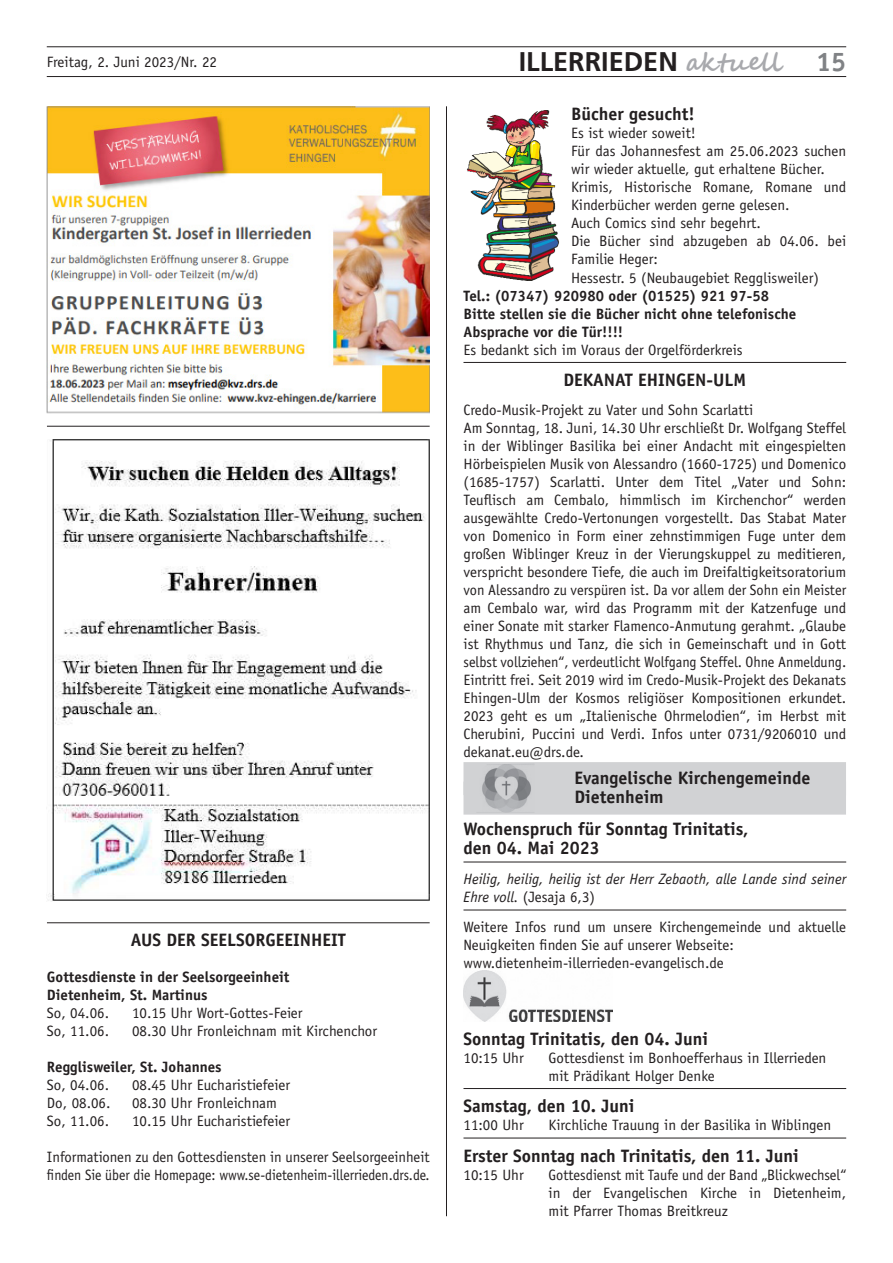
<style>
.page{position:relative;width:893px;height:1263px;background:#fff}
.page>*{position:absolute;margin:0;border:0;box-sizing:border-box;transform-origin:0 0}
.t1{font:700 27px "Frutiger";color:#231f20}
.t2{font:700 27px "Officina Sans";color:#808285}
.t3{font:700 18px/19.5px "Officina Sans";color:#231f20}
.t4{font:15px/18px "Officina Sans";color:#231f20}
.t5{font:700 15px/18px "Officina Sans";color:#231f20}
.t6{font:15px/18px "Officina Sans";color:#231f20;text-align:justify;scale:.96 1}
.t7{font:italic 15px/18px "Officina Sans";color:#231f20}
.s1{font-family:"Segoe Script";font-size:25.5px;color:#a8a9ad}
.s2{font-style:normal}
</style>
<div class="page">
<hr style="left:47px;top:76px;width:799px;height:1px;background:#231f20">
<hr style="left:47px;top:47px;width:799px;height:1px;background:#231f20">
<hr style="left:446px;top:106px;width:1px;height:1110px;background:#231f20">
<hr style="left:47px;top:426px;width:383px;height:1px;background:#231f20">
<hr style="left:47px;top:922px;width:383px;height:1px;background:#231f20">
<img style="left:47px;top:106px;width:382px;height:308px">
<img style="left:48px;top:440px;width:382px;height:462px">
<hr style="left:463px;top:362px;width:383px;height:1px;background:#231f20">
<hr style="left:463px;top:862px;width:383px;height:1px;background:#231f20">
<hr style="left:463px;top:910px;width:383px;height:1px;background:#231f20">
<hr style="left:463px;top:1088px;width:383px;height:1px;background:#231f20">
<hr style="left:463px;top:1138px;width:383px;height:1px;background:#231f20">
<img style="left:467px;top:110px;width:92px;height:170px">
<div style="left:463px;top:762px;width:383px;height:33px;background:#d1d2d4"></div>
<div style="left:463px;top:782px;width:383px;height:32px;background:#d1d2d4"></div>
<img style="left:482px;top:764px;width:52px;height:49px">
<img style="left:463px;top:970px;width:150px;height:52px">
<p class="t4" style="left:47px;top:53px;width:172px">Freitag, 2. Juni 2023/Nr. 22</p>
<h1 class="t1" style="left:519px;top:46px;width:264px">ILLERRIEDEN <span class="s1">aktuell</span></h1>
<h1 class="t2" style="left:816px;top:45px;width:32px">15</h1>
<p class="t3" style="left:131px;top:930px;width:216px">AUS DER SEELSORGEEINHEIT</p>
<p class="t5" style="left:47px;top:968px;width:244px">Gottesdienste in der Seelsorgeeinheit<br>Dietenheim, St. Martinus</p>
<p class="t4" style="left:47px;top:1004px;width:64px">So, 04.06.</p>
<p class="t4" style="left:132px;top:1004px;width:172px">10.15 Uhr Wort-Gottes-Feier</p>
<p class="t4" style="left:47px;top:1022px;width:64px">So, 11.06.</p>
<p class="t4" style="left:132px;top:1022px;width:247px">08.30 Uhr Fronleichnam mit Kirchenchor</p>
<p class="t5" style="left:47px;top:1058px;width:176px">Regglisweiler, St. Johannes</p>
<p class="t4" style="left:47px;top:1076px;width:64px">So, 04.06.</p>
<p class="t4" style="left:132px;top:1076px;width:160px">08.45 Uhr Eucharistiefeier</p>
<p class="t4" style="left:47px;top:1094px;width:65px">Do, 08.06.</p>
<p class="t4" style="left:132px;top:1094px;width:147px">08.30 Uhr Fronleichnam</p>
<p class="t4" style="left:47px;top:1112px;width:64px">So, 11.06.</p>
<p class="t4" style="left:132px;top:1112px;width:160px">10.15 Uhr Eucharistiefeier</p>
<p class="t4" style="left:47px;top:1148px;width:384px">Informationen zu den Gottesdiensten in unserer Seelsorgeeinheit finden Sie über die Homepage: www.se-dietenheim-illerrieden.drs.de.</p>
<p class="t3" style="left:571px;top:104px;width:125px">Bücher gesucht!</p>
<p class="t4" style="left:571px;top:124px;width:277px">Es ist wieder soweit!<br>Für das Johannesfest am 25.06.2023 suchen wir wieder aktuelle, gut erhaltene Bücher.<br>Krimis, Historische Romane, Romane und Kinderbücher werden gerne gelesen.<br>Auch Comics sind sehr begehrt.<br>Die Bücher sind abzugeben ab 04.06. bei Familie Heger:<br>Hessestr. 5 (Neubaugebiet Regglisweiler)</p>
<p class="t5" style="left:463px;top:286px;width:334px">Tel.: (07347) 920980 oder (01525) 921 97-58<br>Bitte stellen sie die Bücher nicht ohne telefonische<br>Absprache vor die Tür!!!!</p>
<p class="t4" style="left:463px;top:340px;width:281px">Es bedankt sich im Voraus der Orgelförderkreis</p>
<p class="t3" style="left:563px;top:370px;width:184px">DEKANAT EHINGEN-ULM</p>
<p class="t4" style="left:463px;top:400px;width:384px">Credo-Musik-Projekt zu Vater und Sohn Scarlatti<br>Am Sonntag, 18. Juni, 14.30 Uhr erschließt Dr. Wolfgang Steffel in der Wiblinger Basilika bei einer Andacht mit eingespielten Hörbeispielen Musik von Alessandro (1660-1725) und Domenico (1685-1757) Scarlatti. Unter dem Titel „Vater und Sohn:<br>Teuflisch am Cembalo, himmlisch im Kirchenchor“ werden ausgewählte Credo-Vertonungen vorgestellt. Das Stabat Mater von Domenico in Form einer zehnstimmigen Fuge unter dem großen Wiblinger Kreuz in der Vierungskuppel zu meditieren, verspricht besondere Tiefe, die auch im Dreifaltigkeitsoratorium von Alessandro zu verspüren ist. Da vor allem der Sohn ein Meister am Cembalo war, wird das Programm mit der Katzenfuge und einer Sonate mit starker Flamenco-Anmutung gerahmt. „Glaube ist Rhythmus und Tanz, die sich in Gemeinschaft und in Gott selbst vollziehen“, verdeutlicht Wolfgang Steffel. Ohne Anmeldung.<br>Eintritt frei. Seit 2019 wird im Credo-Musik-Projekt des Dekanats Ehingen-Ulm der Kosmos religiöser Kompositionen erkundet.<br>2023 geht es um „Italienische Ohrmelodien“, im Herbst mit Cherubini, Puccini und Verdi. Infos unter 0731/9206010 und dekanat.eu@drs.de.</p>
<p class="t3" style="left:574px;top:768px;width:238px">Evangelische Kirchengemeinde<br>Dietenheim</p>
<p class="t3" style="left:463px;top:818px;width:286px">Wochenspruch für Sonntag Trinitatis, den 04. Mai 2023</p>
<p class="t7" style="left:463px;top:870px;width:384px">Heilig, heilig, heilig ist der Herr Zebaoth, alle Lande sind seiner<br>Ehre voll. <span class="s2">(Jesaja 6,3)</span></p>
<p class="t4" style="left:463px;top:918px;width:384px">Weitere Infos rund um unsere Kirchengemeinde und aktuelle<br>Neuigkeiten finden Sie auf unserer Webseite: www.dietenheim-illerrieden-evangelisch.de</p>
<p class="t3" style="left:463px;top:1028px;width:246px">Sonntag Trinitatis, den 04. Juni</p>
<p class="t4" style="left:463px;top:1048px;width:62px">10:15 Uhr</p>
<p class="t4" style="left:548px;top:1048px;width:279px">Gottesdienst im Bonhoefferhaus in Illerrieden mit Prädikant Holger Denke</p>
<p class="t3" style="left:463px;top:1096px;width:172px">Samstag, den 10. Juni</p>
<p class="t4" style="left:463px;top:1116px;width:62px">11:00 Uhr</p>
<p class="t4" style="left:548px;top:1116px;width:284px">Kirchliche Trauung in der Basilika in Wiblingen</p>
<p class="t3" style="left:463px;top:1145px;width:337px">Erster Sonntag nach Trinitatis, den 11. Juni</p>
<p class="t4" style="left:463px;top:1165px;width:62px">10:15 Uhr</p>
<p class="t6" style="left:548px;top:1165px;width:312px">Gottesdienst mit Taufe und der Band „Blickwechsel“ in der Evangelischen Kirche in Dietenheim, mit Pfarrer Thomas Breitkreuz</p>
</div>
